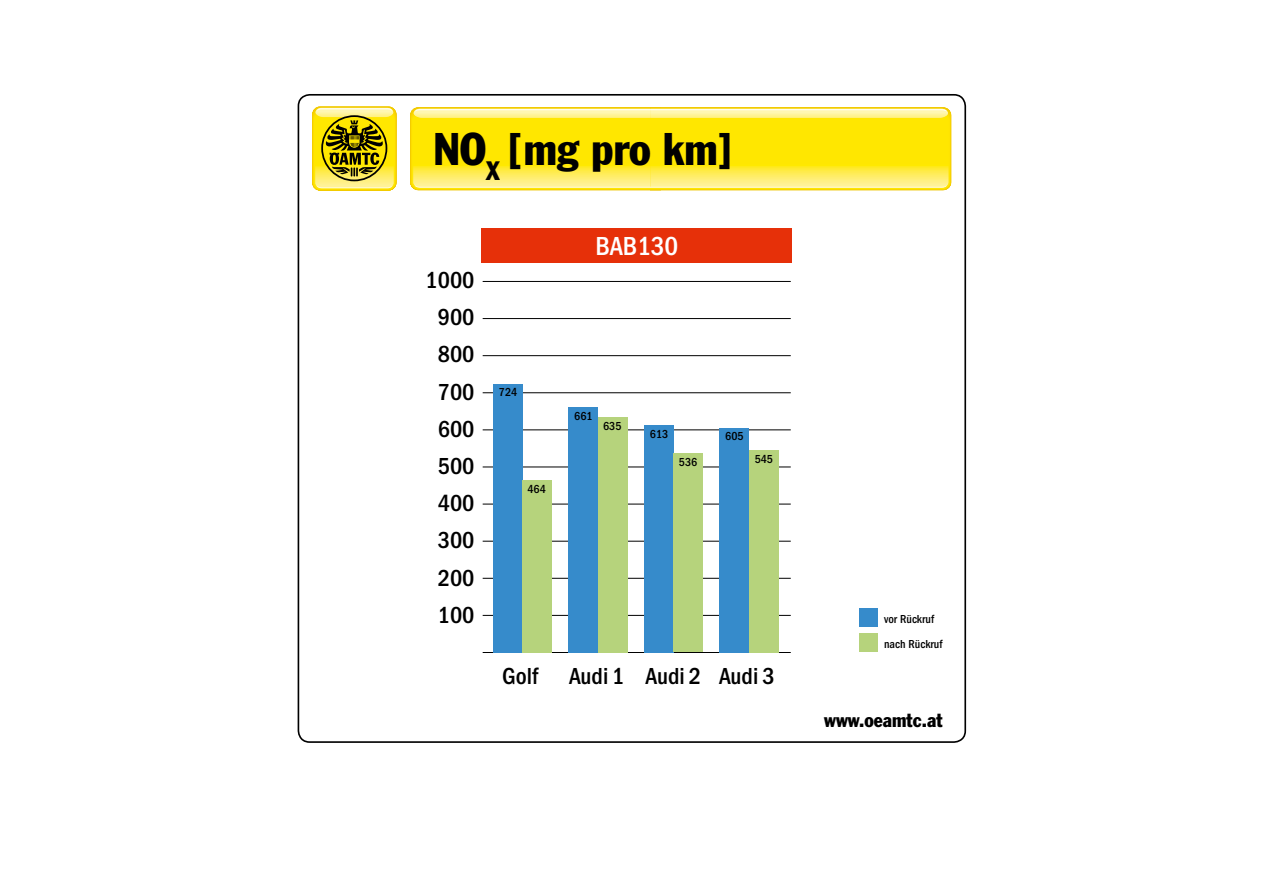
<style>
.page{position:relative;width:1263px;height:893px;background:#fff}
.page>*{position:absolute;margin:0;border:0;box-sizing:border-box;transform-origin:0 0}
.t1{font:condensed 45px "Franklin Gothic";color:#000}
.t2{font:500 condensed 27px "Franklin Gothic";letter-spacing:-.01em;color:#fff}
.t3{font:500 condensed 24px/37.2px "Franklin Gothic";color:#000;text-align:center}
.t4{font:condensed 19.5px "Franklin Gothic";color:#000}
.t5{font:500 condensed 12px "Franklin Gothic";color:#000}
</style>
<div class="page">
<hr style="left:483px;top:652px;width:308px;height:1px;background:#000">
<hr style="left:483px;top:615px;width:308px;height:1px;background:#000">
<hr style="left:483px;top:578px;width:308px;height:1px;background:#000">
<hr style="left:483px;top:541px;width:308px;height:1px;background:#000">
<hr style="left:483px;top:504px;width:308px;height:1px;background:#000">
<hr style="left:483px;top:467px;width:308px;height:1px;background:#000">
<hr style="left:483px;top:429px;width:308px;height:1px;background:#000">
<hr style="left:483px;top:392px;width:308px;height:1px;background:#000">
<hr style="left:483px;top:355px;width:308px;height:1px;background:#000">
<hr style="left:483px;top:318px;width:308px;height:1px;background:#000">
<hr style="left:483px;top:281px;width:308px;height:1px;background:#000">
<div style="left:493px;top:384px;width:29px;height:268px;background:#368bcb"></div>
<div style="left:522px;top:480px;width:30px;height:172px;background:#b6d37c"></div>
<div style="left:569px;top:407px;width:29px;height:245px;background:#368bcb"></div>
<div style="left:598px;top:417px;width:29px;height:235px;background:#b6d37c"></div>
<div style="left:644px;top:425px;width:30px;height:227px;background:#368bcb"></div>
<div style="left:674px;top:453px;width:29px;height:199px;background:#b6d37c"></div>
<div style="left:720px;top:428px;width:29px;height:224px;background:#368bcb"></div>
<div style="left:749px;top:450px;width:29px;height:202px;background:#b6d37c"></div>
<div style="left:482px;top:228px;width:310px;height:34px;background:#e63009"></div>
<svg style="left:410px;top:107px;width:541px;height:83px;background:#fee92e"></svg>
<svg style="left:315px;top:108px;width:79px;height:80px;background:#bbac2a"></svg>
<div style="left:859px;top:634px;width:19px;height:18px;background:#b6d37c"></div>
<div style="left:859px;top:608px;width:19px;height:19px;background:#368bcb"></div>
<h1 class="t1" style="left:433px;top:121px;width:301px">NO<sub>X</sub> [mg pro km]</h1>
<p class="t3" style="left:425px;top:262px;width:51px">1000<br>900<br>800<br>700<br>600<br>500<br>400<br>300<br>200<br>100</p>
<p class="t2" style="left:595px;top:231px;width:84px">BAB130</p>
<p class="t5" style="left:499px;top:385px;width:20px">724</p>
<p class="t5" style="left:527px;top:482px;width:20px">464</p>
<p class="t5" style="left:574px;top:409px;width:20px">661</p>
<p class="t5" style="left:603px;top:419px;width:20px">635</p>
<p class="t5" style="left:650px;top:427px;width:20px">613</p>
<p class="t5" style="left:679px;top:455px;width:20px">536</p>
<p class="t5" style="left:725px;top:430px;width:20px">605</p>
<p class="t5" style="left:755px;top:452px;width:20px">545</p>
<p class="t3" style="left:502px;top:657px;width:37px">Golf</p>
<p class="t3" style="left:569px;top:657px;width:207px">Audi 1 Audi 2 Audi 3</p>
<p class="t5" style="left:884px;top:612px;width:52px">vor Rückruf</p>
<p class="t5" style="left:884px;top:637px;width:60px">nach Rückruf</p>
<p class="t4" style="left:824px;top:708px;width:120px">www.oeamtc.at</p>
</div>
